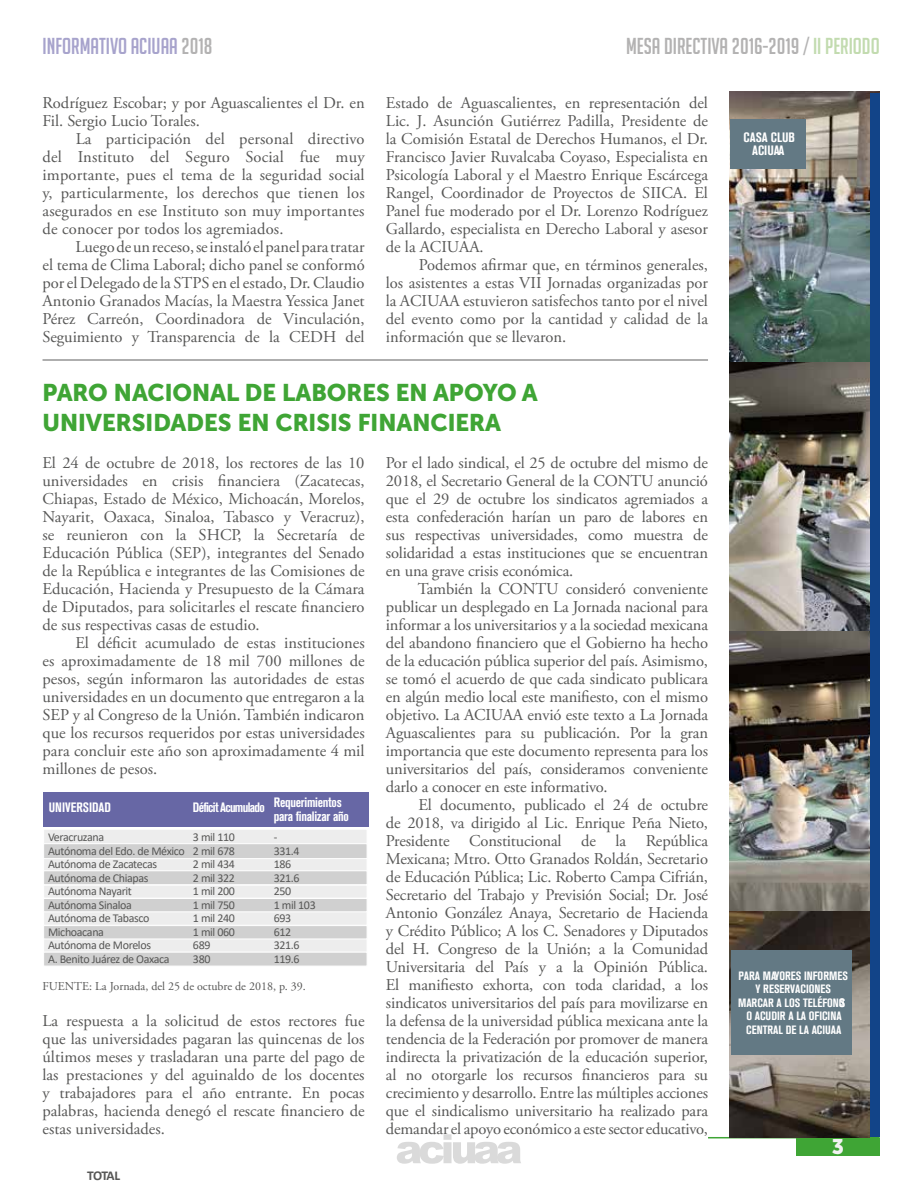
<style>
.page{position:relative;width:918px;height:1188px;background:#fff}
.page>*{position:absolute;margin:0;border:0;box-sizing:border-box;transform-origin:0 0}
.t1{font:24px/30px "Museo Sans Cyrl 900";color:#3fa535}
.t2{font:22.5px "Big Noodle Titling";color:#b3b2b2}
.t3{font:22.5px "Big Noodle Titling";color:#a7a3cc}
.t4{font:21px "Museo Sans Cyrl 900";color:#f2f2f2}
.t5{font:16.5px/18px "Adobe Garamond Pro";color:#575756;text-align:justify}
.t6{font:700 condensed 13.5px "Akzidenz Grotesk BQ";letter-spacing:-.05em;color:#fff}
.t7{font:700 condensed 13.5px/13.5px "Akzidenz Grotesk BQ";color:#fff;text-align:center}
.t8{font:700 condensed 13.5px "Akzidenz Grotesk BQ";letter-spacing:-.02em;color:#fff}
.t9{font:700 13.5px "Calibri";letter-spacing:-.055em;color:#575756}
.t10{font:12px/13.5px "Calibri";letter-spacing:-.03em;color:#575756}
.t11{font:700 condensed 12px/13.5px "Akzidenz Grotesk BQ";color:#fff;text-align:center}
.t12{font:12px "Adobe Garamond Pro";color:#575756}
.s1{color:#b3b2b2}
.s2{color:#c2dbaf}
</style>
<div class="page">
<svg style="left:397px;top:1134px;width:124px;height:30px"></svg>
<div style="left:796px;top:1138px;width:84px;height:17px;background:#3fa535"></div>
<hr style="left:708px;top:1137px;width:172px;height:1px;background:#3fa535">
<img style="left:729px;top:91px;width:151px;height:820px">
<div style="left:870px;top:93px;width:10px;height:1044px;background:#124488"></div>
<img style="left:729px;top:911px;width:141px;height:226px">
<div style="left:731px;top:119px;width:75px;height:50px;background:#637984"></div>
<div style="left:731px;top:950px;width:121px;height:105px;background:#637984"></div>
<div style="left:43px;top:792px;width:325px;height:35px;background:#6767a5"></div>
<div style="left:43px;top:829px;width:324px;height:15px;background:#ededed;border:1px solid #fff"></div>
<div style="left:43px;top:858px;width:324px;height:13px;background:#ededed;border:1px solid #fff"></div>
<div style="left:43px;top:885px;width:324px;height:13px;background:#ededed;border:1px solid #fff"></div>
<div style="left:43px;top:911px;width:324px;height:14px;background:#ededed"></div>
<div style="left:43px;top:938px;width:324px;height:15px;background:#ededed"></div>
<div style="left:43px;top:844px;width:324px;height:15px;background:#d0d0d0;border:1px solid #fff"></div>
<div style="left:43px;top:871px;width:324px;height:14px;background:#d0d0d0;border:1px solid #fff"></div>
<div style="left:43px;top:898px;width:324px;height:14px;background:#d0d0d0;border:1px solid #fff"></div>
<div style="left:43px;top:925px;width:324px;height:14px;background:#d0d0d0;border:1px solid #fff"></div>
<div style="left:43px;top:952px;width:324px;height:14px;background:#d0d0d0;border:1px solid #fff"></div>
<hr style="left:43px;top:359px;width:665px;height:2px;background:#949494">
<h2 class="t3" style="left:43px;top:34px;width:172px">INFORMATIVO ACIUAA <span class="s1">2018</span></h2>
<h2 class="t2" style="left:626px;top:34px;width:255px">MESA DIRECTIVA 2016-2019 / <span class="s2">II PERIODO</span></h2>
<p class="t5" style="left:43px;top:94px;width:324px">Rodríguez Escobar; y por Aguascalientes el Dr. en<br>Fil. Sergio Lucio Torales.</p>
<p class="t5" style="left:43px;top:130px;width:324px;text-indent:33px">La participación del personal directivo del Instituto del Seguro Social fue muy importante, pues el tema de la seguridad social y, particularmente, los derechos que tienen los asegurados en ese Instituto son muy importantes de conocer por todos los agremiados.</p>
<p class="t5" style="left:43px;top:238px;width:324px;text-indent:33px">Luego de un receso, se instaló el panel para tratar el tema de Clima Laboral; dicho panel se conformó por el Delegado de la STPS en el estado, Dr. Claudio Antonio Granados Macías, la Maestra Yessica Janet Pérez Carreón, Coordinadora de Vinculación, Seguimiento y Transparencia de la CEDH del</p>
<p class="t5" style="left:386px;top:94px;width:324px">Estado de Aguascalientes, en representación del Lic. J. Asunción Gutiérrez Padilla, Presidente de la Comisión Estatal de Derechos Humanos, el Dr.<br>Francisco Javier Ruvalcaba Coyaso, Especialista en Psicología Laboral y el Maestro Enrique Escárcega Rangel, Coordinador de Proyectos de SIICA. El Panel fue moderado por el Dr. Lorenzo Rodríguez Gallardo, especialista en Derecho Laboral y asesor de la ACIUAA.</p>
<p class="t5" style="left:386px;top:256px;width:324px;text-indent:33px">Podemos afirmar que, en términos generales, los asistentes a estas VII Jornadas organizadas por la ACIUAA estuvieron satisfechos tanto por el nivel del evento como por la cantidad y calidad de la información que se llevaron.</p>
<h1 class="t1" style="left:43px;top:377px;width:497px">PARO NACIONAL DE LABORES EN APOYO A<br>UNIVERSIDADES EN CRISIS FINANCIERA</h1>
<p class="t5" style="left:43px;top:454px;width:324px">El 24 de octubre de 2018, los rectores de las 10 universidades en crisis financiera (Zacatecas, Chiapas, Estado de México, Michoacán, Morelos, Nayarit, Oaxaca, Sinaloa, Tabasco y Veracruz), se reunieron con la SHCP, la Secretaría de Educación Pública (SEP), integrantes del Senado de la República e integrantes de las Comisiones de Educación, Hacienda y Presupuesto de la Cámara de Diputados, para solicitarles el rescate financiero de sus respectivas casas de estudio.</p>
<p class="t5" style="left:43px;top:634px;width:324px;text-indent:33px">El déficit acumulado de estas instituciones es aproximadamente de 18 mil 700 millones de pesos, según informaron las autoridades de estas universidades en un documento que entregaron a la SEP y al Congreso de la Unión. También indicaron que los recursos requeridos por estas universidades para concluir este año son aproximadamente 4 mil millones de pesos.</p>
<p class="t7" style="left:49px;top:801px;width:64px">UNIVERSIDAD</p>
<p class="t6" style="left:193px;top:800px;width:150px">Déficit Acumulado Requerimientos</p>
<p class="t8" style="left:274px;top:808px;width:77px">para finalizar año</p>
<p class="t10" style="left:48px;top:830px;width:138px">Veracruzana<br>Autónoma del Edo. de México<br>Autónoma de Zacatecas<br>Autónoma de Chiapas<br>Autónoma Nayarit<br>Autónoma Sinaloa<br>Autónoma de Tabasco<br>Michoacana<br>Autónoma de Morelos<br>A. Benito Juárez de Oaxaca</p>
<p class="t10" style="left:193px;top:830px;width:43px">3 mil 110<br>2 mil 678<br>2 mil 434<br>2 mil 322<br>1 mil 200<br>1 mil 750<br>1 mil 240<br>1 mil 060<br>689<br>380</p>
<p class="t10" style="left:274px;top:830px;width:43px">-<br>331.4<br>186<br>321.6<br>250<br>1 mil 103<br>693<br>612<br>321.6<br>119.6</p>
<p class="t12" style="left:43px;top:979px;width:265px">FUENTE: La Jornada, del 25 de octubre de 2018, p. 39.</p>
<p class="t5" style="left:43px;top:1012px;width:324px">La respuesta a la solicitud de estos rectores fue que las universidades pagaran las quincenas de los últimos meses y trasladaran una parte del pago de las prestaciones y del aguinaldo de los docentes y trabajadores para el año entrante. En pocas palabras, hacienda denegó el rescate financiero de estas universidades.</p>
<p class="t9" style="left:87px;top:1166px;width:35px">TOTAL</p>
<p class="t5" style="left:386px;top:454px;width:324px">Por el lado sindical, el 25 de octubre del mismo de 2018, el Secretario General de la CONTU anunció que el 29 de octubre los sindicatos agremiados a esta confederación harían un paro de labores en sus respectivas universidades, como muestra de solidaridad a estas instituciones que se encuentran en una grave crisis económica.</p>
<p class="t5" style="left:386px;top:580px;width:324px;text-indent:32px">También la CONTU consideró conveniente publicar un desplegado en La Jornada nacional para informar a los universitarios y a la sociedad mexicana del abandono financiero que el Gobierno ha hecho de la educación pública superior del país. Asimismo, se tomó el acuerdo de que cada sindicato publicara en algún medio local este manifiesto, con el mismo objetivo. La ACIUAA envió este texto a La Jornada Aguascalientes para su publicación. Por la gran importancia que este documento representa para los universitarios del país, consideramos conveniente darlo a conocer en este informativo.</p>
<p class="t5" style="left:386px;top:796px;width:324px;text-indent:33px">El documento, publicado el 24 de octubre de 2018, va dirigido al Lic. Enrique Peña Nieto, Presidente Constitucional de la República Mexicana; Mtro. Otto Granados Roldán, Secretario de Educación Pública; Lic. Roberto Campa Cifrián, Secretario del Trabajo y Previsión Social; Dr. José Antonio González Anaya, Secretario de Hacienda y Crédito Público; A los C. Senadores y Diputados del H. Congreso de la Unión; a la Comunidad Universitaria del País y a la Opinión Pública.<br>El manifiesto exhorta, con toda claridad, a los sindicatos universitarios del país para movilizarse en la defensa de la universidad pública mexicana ante la tendencia de la Federación por promover de manera indirecta la privatización de la educación superior, al no otorgarle los recursos financieros para su crecimiento y desarrollo. Entre las múltiples acciones que el sindicalismo universitario ha realizado para demandar el apoyo económico a este sector educativo,</p>
<p class="t7" style="left:744px;top:130px;width:53px">CASA CLUB<br>ACIUAA</p>
<p class="t11" style="left:738px;top:969px;width:111px">PARA MAYORES INFORMES<br>Y RESERVACIONES<br>MARCAR A LOS TELÉFONOS<br>O ACUDIR A LA OFICINA<br>CENTRAL DE LA ACIUAA</p>
<p class="t4" style="left:832px;top:1135px;width:14px">3</p>
</div>
